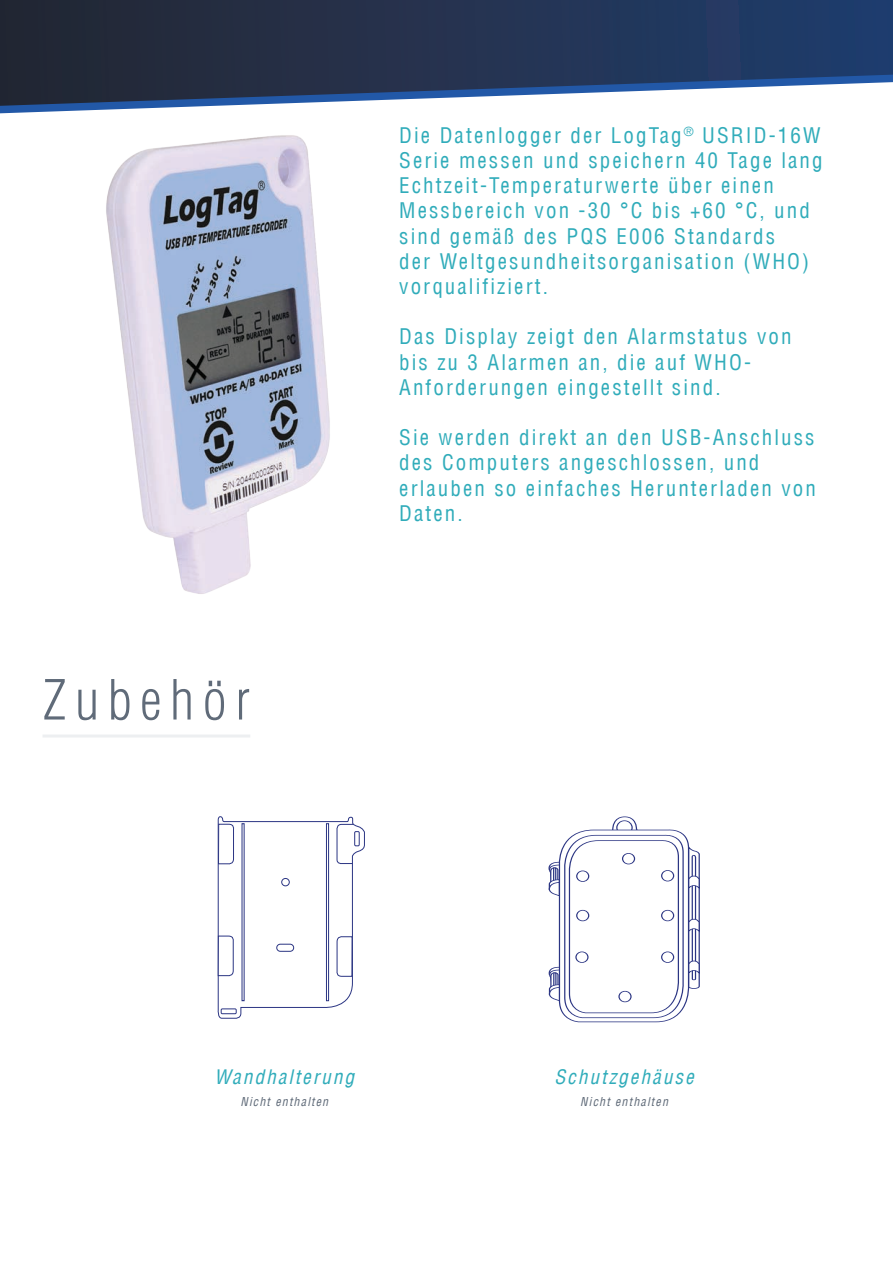
<style>
.page{position:relative;width:893px;height:1263px;background:#fff}
.page>*{position:absolute;margin:0;border:0;box-sizing:border-box;transform-origin:0 0}
.t1{font:300 condensed 54px "Helvetica LT";letter-spacing:.16em;color:#606b79}
.t2{font:condensed 21px/25.2px "Helvetica LT";letter-spacing:.1em;color:#30acba}
.t3{font:italic condensed 19.5px "Helvetica LT";letter-spacing:.1em;color:#30acba}
.t4{font:italic condensed 12px "Helvetica LT";letter-spacing:.1em;color:#606b79}
</style>
<div class="page">
<svg style="left:0;top:106px;width:208px;height:7px"></svg>
<svg style="left:0;top:0;width:893px;height:106px;background:#354562"></svg>
<hr style="left:43px;top:734px;width:207px;height:3px;background:#edeff1">
<svg style="left:548px;top:816px;width:152px;height:206px"></svg>
<div style="left:662px;top:910px;width:12px;height:11px;background:#fff;border-radius:50%"></div>
<div style="left:662px;top:910px;width:12px;height:11px;border:1px solid #2b3583;border-radius:50%"></div>
<div style="left:662px;top:870px;width:12px;height:11px;background:#fff;border-radius:50%"></div>
<div style="left:662px;top:870px;width:12px;height:11px;border:1px solid #2b3583;border-radius:50%"></div>
<div style="left:577px;top:871px;width:12px;height:10px;background:#fff;border-radius:50%"></div>
<div style="left:577px;top:871px;width:12px;height:10px;border:1px solid #2b3583;border-radius:50%"></div>
<div style="left:623px;top:853px;width:11px;height:11px;background:#fff;border-radius:50%"></div>
<div style="left:623px;top:853px;width:11px;height:11px;border:1px solid #2b3583;border-radius:50%"></div>
<div style="left:577px;top:910px;width:12px;height:11px;background:#fff;border-radius:50%"></div>
<div style="left:577px;top:910px;width:12px;height:11px;border:1px solid #2b3583;border-radius:50%"></div>
<div style="left:576px;top:952px;width:12px;height:10px;background:#fff;border-radius:50%"></div>
<div style="left:576px;top:952px;width:12px;height:10px;border:1px solid #2b3583;border-radius:50%"></div>
<div style="left:662px;top:952px;width:12px;height:10px;background:#fff;border-radius:50%"></div>
<div style="left:662px;top:952px;width:12px;height:10px;border:1px solid #2b3583;border-radius:50%"></div>
<div style="left:619px;top:991px;width:12px;height:11px;background:#fff;border-radius:50%"></div>
<div style="left:619px;top:991px;width:12px;height:11px;border:1px solid #2b3583;border-radius:50%"></div>
<svg style="left:218px;top:816px;width:147px;height:202px"></svg>
<hr style="left:242px;top:823px;width:2px;height:178px;background:#fff">
<div style="left:326px;top:823px;width:3px;height:178px;background:#fff;border:1px solid #2b3583"></div>
<img style="left:106px;top:135px;width:224px;height:459px">
<h1 class="t1" style="left:43px;top:666px;width:209px">Zubehör</h1>
<p class="t2" style="left:399px;top:122px;width:425px">Die Datenlogger der LogTag<sup>®</sup> USRID‑16W Serie messen und speichern 40 Tage lang Echtzeit-Temperaturwerte über einen Messbereich von -30 °C bis +60 °C, und sind gemäß des PQS E006 Standards<br>der Weltgesundheitsorganisation (WHO) vorqualifiziert.</p>
<p class="t2" style="left:399px;top:324px;width:394px">Das Display zeigt den Alarmstatus von bis zu 3 Alarmen an, die auf WHO-<br>Anforderungen eingestellt sind.</p>
<p class="t2" style="left:399px;top:425px;width:418px">Sie werden direkt an den USB-Anschluss des Computers angeschlossen, und erlauben so einfaches Herunterladen von<br>Daten.</p>
<p class="t3" style="left:214px;top:1065px;width:142px">Wandhalterung</p>
<p class="t4" style="left:240px;top:1094px;width:89px">Nicht enthalten</p>
<p class="t3" style="left:554px;top:1065px;width:141px">Schutzgehäuse</p>
<p class="t4" style="left:580px;top:1094px;width:89px">Nicht enthalten</p>
</div>
